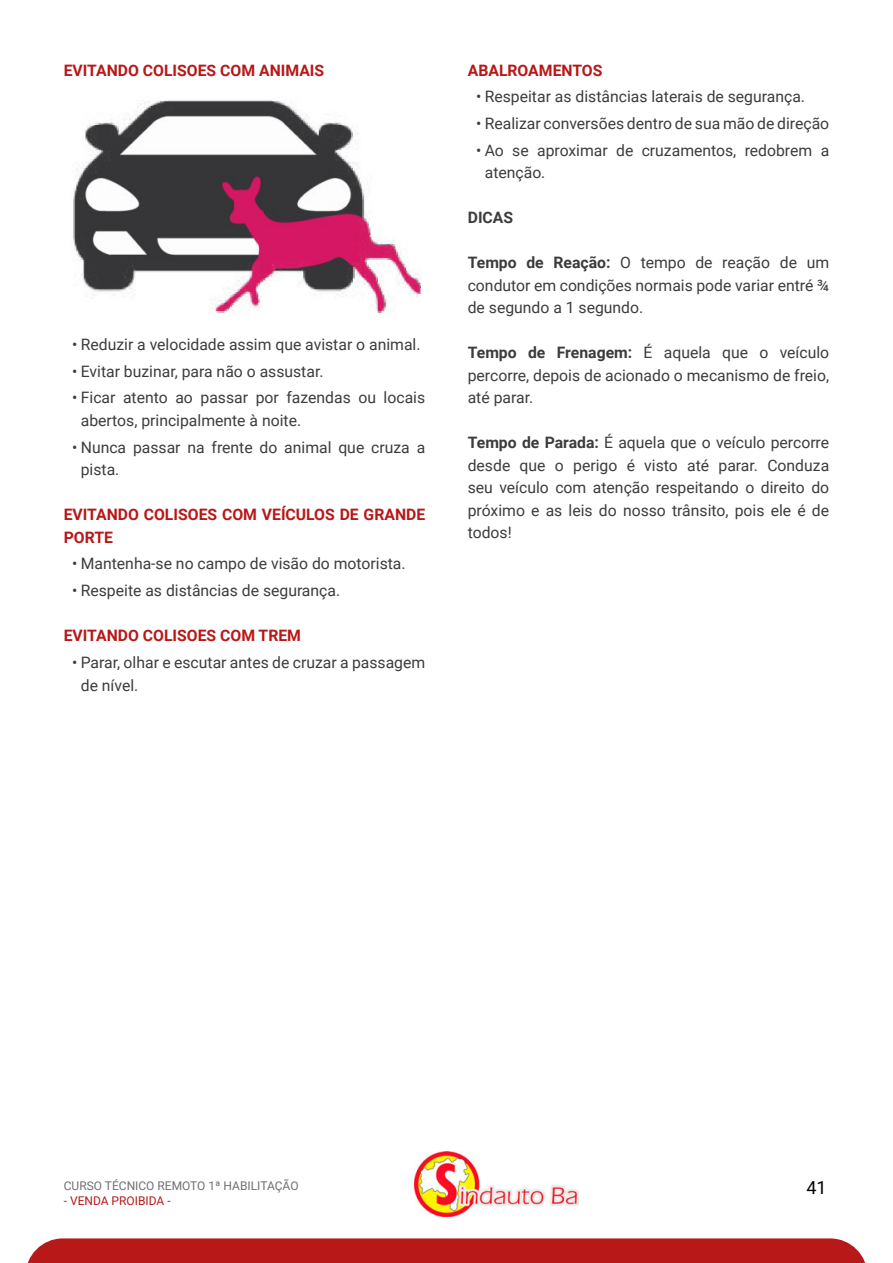
<style>
.page{position:relative;width:893px;height:1263px;background:#fff}
.page>*{position:absolute;margin:0;border:0;box-sizing:border-box;transform-origin:0 0}
.t1{font:18px "Roboto";color:#000}
.t2{font:15.75px/22.5px "Roboto";color:#3c3c3b}
.t3{font:700 15.75px/22.5px "Roboto";color:#b81817}
.t4{font:700 15.75px "Roboto";color:#3c3c3b}
.t5{font:12px "Roboto";color:#706f6f}
.t6{font:12px "Roboto";color:#b81817}
.s1{font-weight:700}
</style>
<div class="page">
<img style="left:415px;top:1151px;width:163px;height:65px">
<div style="left:28px;top:1238px;width:837px;height:25px;background:#b81817"></div>
<img style="left:73px;top:100px;width:349px;height:215px">
<p class="t3" style="left:64px;top:58px;width:262px">EVITANDO COLISOES COM ANIMAIS</p>
<p class="t2" style="left:72px;top:332px;width:350px">• Reduzir a velocidade assim que avistar o animal.</p>
<p class="t2" style="left:72px;top:359px;width:253px">• Evitar buzinar, para não o assustar.</p>
<p class="t2" style="left:81px;top:386px;width:346px;text-indent:-9px">• Ficar atento ao passar por fazendas ou locais abertos, principalmente à noite.</p>
<p class="t2" style="left:81px;top:435px;width:346px;text-indent:-9px">• Nunca passar na frente do animal que cruza a pista.</p>
<p class="t3" style="left:64px;top:503px;width:363px">EVITANDO COLISOES COM VEÍCULOS DE GRANDE<br>PORTE</p>
<p class="t2" style="left:72px;top:552px;width:335px">• Mantenha-se no campo de visão do motorista.</p>
<p class="t2" style="left:72px;top:579px;width:269px">• Respeite as distâncias de segurança.</p>
<p class="t3" style="left:64px;top:624px;width:239px">EVITANDO COLISOES COM TREM</p>
<p class="t2" style="left:81px;top:650px;width:346px;text-indent:-9px">• Parar, olhar e escutar antes de cruzar a passagem de nível.</p>
<p class="t3" style="left:468px;top:58px;width:136px">ABALROAMENTOS</p>
<p class="t2" style="left:476px;top:85px;width:330px">• Respeitar as distâncias laterais de segurança.</p>
<p class="t2" style="left:476px;top:112px;width:354px">• Realizar conversões dentro de sua mão de direção</p>
<p class="t2" style="left:485px;top:138px;width:346px;text-indent:-9px">• Ao se aproximar de cruzamentos, redobrem a atenção.</p>
<p class="t4" style="left:468px;top:207px;width:47px">DICAS</p>
<p class="t2" style="left:468px;top:251px;width:363px;text-align:justify"><span class="s1">Tempo de Reação:</span> O tempo de reação de um condutor em condições normais pode variar entré ¾ de segundo a 1 segundo.</p>
<p class="t2" style="left:468px;top:341px;width:363px;text-align:justify"><span class="s1">Tempo de Frenagem:</span> É aquela que o veículo percorre, depois de acionado o mecanismo de freio, até parar.</p>
<p class="t2" style="left:468px;top:431px;width:363px;text-align:justify"><span class="s1">Tempo de Parada:</span> É aquela que o veículo percorre desde que o perigo é visto até parar. Conduza seu veículo com atenção respeitando o direito do próximo e as leis do nosso trânsito, pois ele é de todos!</p>
<p class="t5" style="left:64px;top:1177px;width:236px">CURSO TÉCNICO REMOTO 1ª HABILITAÇÃO</p>
<p class="t1" style="left:806px;top:1174px;width:22px">41</p>
<p class="t6" style="left:64px;top:1192px;width:108px">- VENDA PROIBIDA -</p>
</div>
